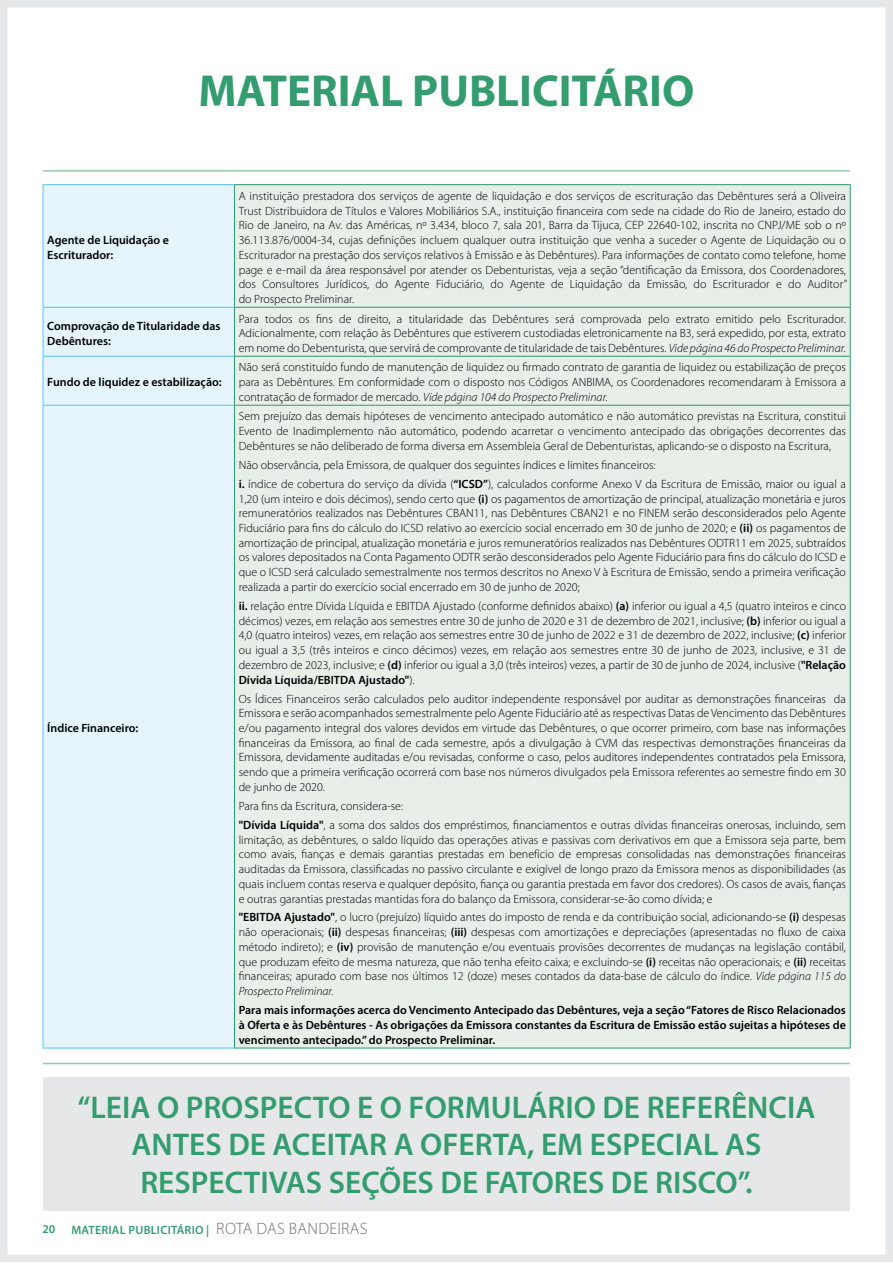
<style>
.page{position:relative;width:893px;height:1263px;background:#fff}
.page>*{position:absolute;margin:0;border:0;box-sizing:border-box;transform-origin:0 0}
.t1{font:700 45px "Myriad Pro";color:#349d6f}
.t2{font:600 31.5px/37.8px "Myriad Pro";color:#349d6f;text-align:center}
.t3{font:300 12px/14.7px "Myriad Pro";color:#000;text-align:justify}
.t4{font:600 12px/14.7px "Myriad Pro";color:#000}
.t5{font:600 12px "Myriad Pro";letter-spacing:.02em;color:#349d6f}
.s1{font-style:italic}
.s2{font-weight:600}
.s3{font-weight:300;font-size:16.5px;color:#6d6e71}
</style>
<div class="page">
<div style="left:0;top:0;width:893px;height:1262px;border:8px solid #e6e7e8"></div>
<hr style="left:43px;top:1063px;width:807px;height:1px;background:#9ec5ac">
<hr style="left:43px;top:170px;width:807px;height:2px;background:#9ec5ac">
<div style="left:43px;top:1076px;width:807px;height:134px;background:#e6e7e8"></div>
<div style="left:44px;top:185px;width:190px;height:862px;background:#e6f5fd"></div>
<div style="left:235px;top:185px;width:615px;height:862px;background:#e8efe9"></div>
<hr style="left:43px;top:184px;width:191px;height:1px;background:#5cc7f3">
<hr style="left:43px;top:185px;width:1px;height:122px;background:#5cc7f3">
<hr style="left:43px;top:307px;width:191px;height:1px;background:#5cc7f3">
<hr style="left:43px;top:308px;width:1px;height:48px;background:#5cc7f3">
<hr style="left:43px;top:356px;width:191px;height:1px;background:#5cc7f3">
<hr style="left:43px;top:357px;width:1px;height:48px;background:#5cc7f3">
<hr style="left:43px;top:405px;width:191px;height:1px;background:#5cc7f3">
<hr style="left:43px;top:406px;width:1px;height:641px;background:#5cc7f3">
<hr style="left:43px;top:1047px;width:191px;height:1px;background:#5cc7f3">
<hr style="left:234px;top:184px;width:617px;height:1px;background:#349d6f">
<hr style="left:234px;top:185px;width:1px;height:122px;background:#349d6f">
<hr style="left:850px;top:185px;width:1px;height:122px;background:#349d6f">
<hr style="left:234px;top:307px;width:617px;height:1px;background:#349d6f">
<hr style="left:234px;top:308px;width:1px;height:48px;background:#349d6f">
<hr style="left:850px;top:308px;width:1px;height:48px;background:#349d6f">
<hr style="left:234px;top:356px;width:617px;height:1px;background:#349d6f">
<hr style="left:234px;top:357px;width:1px;height:48px;background:#349d6f">
<hr style="left:850px;top:357px;width:1px;height:48px;background:#349d6f">
<hr style="left:234px;top:405px;width:617px;height:1px;background:#349d6f">
<hr style="left:234px;top:406px;width:1px;height:641px;background:#349d6f">
<hr style="left:850px;top:406px;width:1px;height:641px;background:#349d6f">
<hr style="left:234px;top:1047px;width:617px;height:1px;background:#349d6f">
<h1 class="t1" style="left:199px;top:62px;width:497px">MATERIAL PUBLICITÁRIO</h1>
<p class="t4" style="left:47px;top:232px;width:123px">Agente de Liquidação e<br>Escriturador:</p>
<p class="t3" style="left:239px;top:189px;width:610px">A instituição prestadora dos serviços de agente de liquidação e dos serviços de escrituração das Debêntures será a Oliveira Trust Distribuidora de Títulos e Valores Mobiliários S.A., instituição financeira com sede na cidade do Rio de Janeiro, estado do Rio de Janeiro, na Av. das Américas, nº 3.434, bloco 7, sala 201, Barra da Tijuca, CEP 22640-102, inscrita no CNPJ/ME sob o nº 36.113.876/0004-34, cujas definições incluem qualquer outra instituição que venha a suceder o Agente de Liquidação ou o Escriturador na prestação dos serviços relativos à Emissão e às Debêntures). Para informações de contato como telefone, home page e e-mail da área responsável por atender os Debenturistas, veja a seção “dentificação da Emissora, dos Coordenadores, dos Consultores Jurídicos, do Agente Fiduciário, do Agente de Liquidação da Emissão, do Escriturador e do Auditor” do Prospecto Preliminar.</p>
<p class="t4" style="left:47px;top:318px;width:175px">Comprovação de Titularidade das<br>Debêntures:</p>
<p class="t3" style="left:239px;top:311px;width:609px">Para todos os fins de direito, a titularidade das Debêntures será comprovada pelo extrato emitido pelo Escriturador.<br>Adicionalmente, com relação às Debêntures que estiverem custodiadas eletronicamente na B3, será expedido, por esta, extrato em nome do Debenturista, que servirá de comprovante de titularidade de tais Debêntures. <span class="s1">Vide página 46 do Prospecto Preliminar.</span></p>
<p class="t4" style="left:47px;top:374px;width:176px">Fundo de liquidez e estabilização:</p>
<p class="t3" style="left:239px;top:360px;width:609px">Não será constituído fundo de manutenção de liquidez ou firmado contrato de garantia de liquidez ou estabilização de preços para as Debêntures. Em conformidade com o disposto nos Códigos ANBIMA, os Coordenadores recomendaram à Emissora a contratação de formador de mercado. <span class="s1">Vide página 104 do Prospecto Preliminar.</span></p>
<p class="t4" style="left:47px;top:720px;width:93px">Índice Financeiro:</p>
<p class="t3" style="left:239px;top:409px;width:609px">Sem prejuízo das demais hipóteses de vencimento antecipado automático e não automático previstas na Escritura, constitui Evento de Inadimplemento não automático, podendo acarretar o vencimento antecipado das obrigações decorrentes das Debêntures se não deliberado de forma diversa em Assembleia Geral de Debenturistas, aplicando-se o disposto na Escritura,</p>
<p class="t3" style="left:239px;top:455px;width:609px;line-height:19px">Não observância, pela Emissora, de qualquer dos seguintes índices e limites financeiros:<br><span class="s2">i.</span> índice de cobertura do serviço da dívida (<span class="s2">“ICSD”</span>), calculados conforme Anexo V da Escritura de Emissão, maior ou igual a</p>
<p class="t3" style="left:239px;top:491px;width:609px">1,20 (um inteiro e dois décimos), sendo certo que <span class="s2">(i)</span> os pagamentos de amortização de principal, atualização monetária e juros remuneratórios realizados nas Debêntures CBAN11, nas Debêntures CBAN21 e no FINEM serão desconsiderados pelo Agente Fiduciário para fins do cálculo do ICSD relativo ao exercício social encerrado em 30 de junho de 2020; e <span class="s2">(ii)</span> os pagamentos de amortização de principal, atualização monetária e juros remuneratórios realizados nas Debêntures ODTR11 em 2025, subtraídos os valores depositados na Conta Pagamento ODTR serão desconsiderados pelo Agente Fiduciário para fins do cálculo do ICSD e que o ICSD será calculado semestralmente nos termos descritos no Anexo V à Escritura de Emissão, sendo a primeira verificação realizada a partir do exercício social encerrado em 30 de junho de 2020;</p>
<p class="t3" style="left:239px;top:599px;width:609px"><span class="s2">ii.</span> relação entre Dívida Líquida e EBITDA Ajustado (conforme definidos abaixo) <span class="s2">(a)</span> inferior ou igual a 4,5 (quatro inteiros e cinco décimos) vezes, em relação aos semestres entre 30 de junho de 2020 e 31 de dezembro de 2021, inclusive; <span class="s2">(b)</span> inferior ou igual a 4,0 (quatro inteiros) vezes, em relação aos semestres entre 30 de junho de 2022 e 31 de dezembro de 2022, inclusive; <span class="s2">(c)</span> inferior ou igual a 3,5 (três inteiros e cinco décimos) vezes, em relação aos semestres entre 30 de junho de 2023, inclusive, e 31 de dezembro de 2023, inclusive; e <span class="s2">(d)</span> inferior ou igual a 3,0 (três inteiros) vezes, a partir de 30 de junho de 2024, inclusive (<span class="s2">"Relação Dívida Líquida/EBITDA Ajustado"</span>).</p>
<p class="t3" style="left:239px;top:691px;width:609px">Os Ídices Financeiros serão calculados pelo auditor independente responsável por auditar as demonstrações financeiras da Emissora e serão acompanhados semestralmente pelo Agente Fiduciário até as respectivas Datas de Vencimento das Debêntures e/ou pagamento integral dos valores devidos em virtude das Debêntures, o que ocorrer primeiro, com base nas informações financeiras da Emissora, ao final de cada semestre, após a divulgação à CVM das respectivas demonstrações financeiras da Emissora, devidamente auditadas e/ou revisadas, conforme o caso, pelos auditores independentes contratados pela Emissora, sendo que a primeira verificação ocorrerá com base nos números divulgados pela Emissora referentes ao semestre findo em 30 de junho de 2020.</p>
<p class="t3" style="left:239px;top:796px;width:609px;line-height:19px">Para fins da Escritura, considera-se:<br><span class="s2">"Dívida Líquida"</span>, a soma dos saldos dos empréstimos, financiamentos e outras dívidas financeiras onerosas, incluindo, sem</p>
<p class="t3" style="left:239px;top:832px;width:609px">limitação, as debêntures, o saldo líquido das operações ativas e passivas com derivativos em que a Emissora seja parte, bem como avais, fianças e demais garantias prestadas em benefício de empresas consolidadas nas demonstrações financeiras auditadas da Emissora, classificadas no passivo circulante e exigível de longo prazo da Emissora menos as disponibilidades (as quais incluem contas reserva e qualquer depósito, fiança ou garantia prestada em favor dos credores). Os casos de avais, fianças e outras garantias prestadas mantidas fora do balanço da Emissora, considerar-se-ão como dívida; e</p>
<p class="t3" style="left:239px;top:910px;width:609px"><span class="s2">"EBITDA Ajustado"</span>, o lucro (prejuízo) líquido antes do imposto de renda e da contribuição social, adicionando-se <span class="s2">(i)</span> despesas não operacionais; <span class="s2">(ii)</span> despesas financeiras; <span class="s2">(iii)</span> despesas com amortizações e depreciações (apresentadas no fluxo de caixa método indireto); e <span class="s2">(iv)</span> provisão de manutenção e/ou eventuais provisões decorrentes de mudanças na legislação contábil, que produzam efeito de mesma natureza, que não tenha efeito caixa; e excluindo-se <span class="s2">(i)</span> receitas não operacionais; e <span class="s2">(ii)</span> receitas financeiras; apurado com base nos últimos 12 (doze) meses contados da data-base de cálculo do índice. <span class="s1">Vide página 115 do Prospecto Preliminar.</span></p>
<p class="t4" style="left:239px;top:1002px;width:609px;text-align:justify">Para mais informações acerca do Vencimento Antecipado das Debêntures, veja a seção “Fatores de Risco Relacionados à Oferta e às Debêntures - As obrigações da Emissora constantes da Escritura de Emissão estão sujeitas a hipóteses de vencimento antecipado.” do Prospecto Preliminar.</p>
<h2 class="t2" style="left:78px;top:1087px;width:739px">“LEIA O PROSPECTO E O FORMULÁRIO DE REFERÊNCIA<br>ANTES DE ACEITAR A OFERTA, EM ESPECIAL AS<br>RESPECTIVAS SEÇÕES DE FATORES DE RISCO”.</h2>
<p class="t5" style="left:43px;top:1222px;width:14px">20</p>
<p class="t5" style="left:72px;top:1222px;width:297px">MATERIAL PUBLICITÁRIO | <span class="s3">ROTA DAS BANDEIRAS</span></p>
</div>
